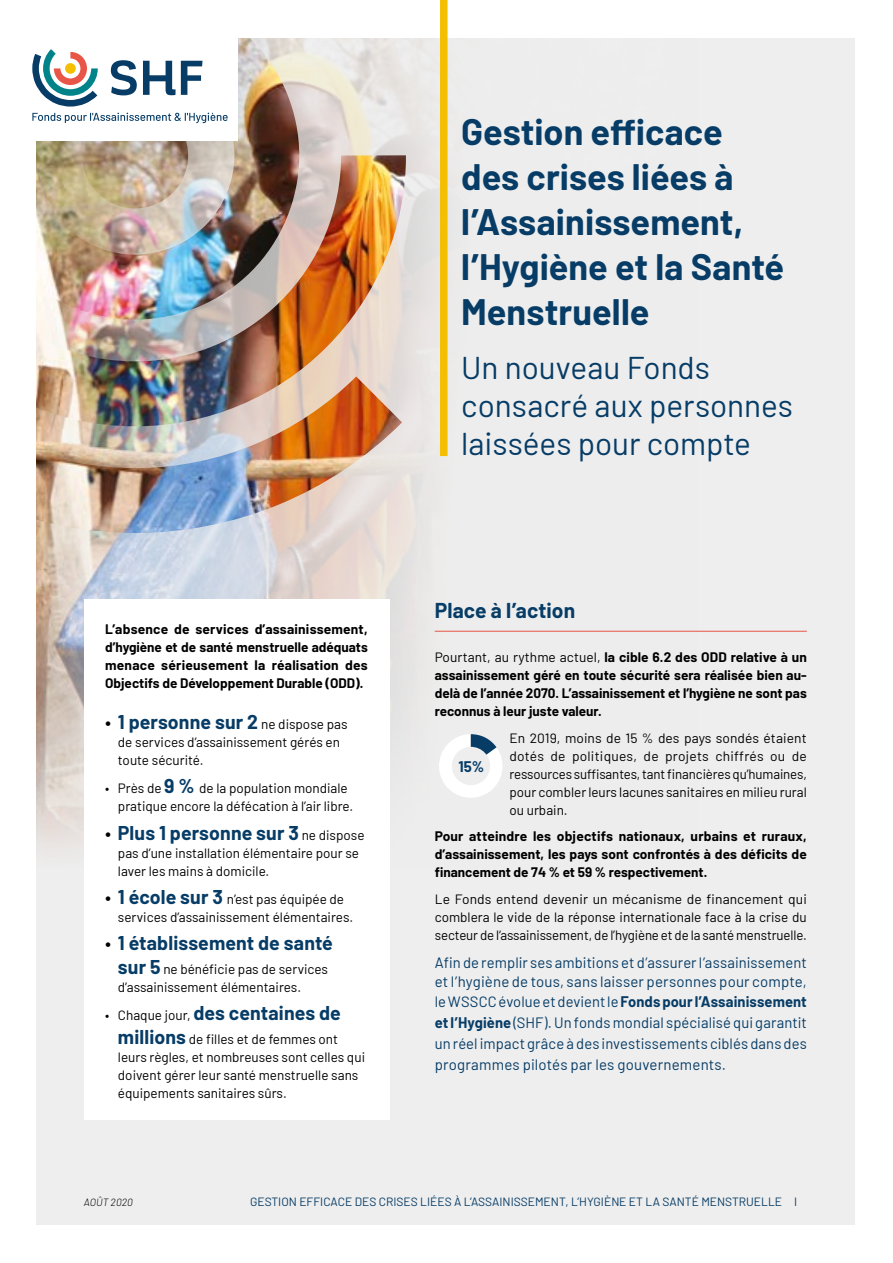
<style>
.page{position:relative;width:893px;height:1263px;background:#fff}
.page>*{position:absolute;margin:0;border:0;box-sizing:border-box;transform-origin:0 0}
.t1{font:700 36px/45px "Barlow";color:#063c66}
.t2{font:31.5px/37.8px "Barlow";color:#063c66}
.t3{font:700 21px "Barlow";letter-spacing:.005em;color:#063c66}
.t4{font:700 19.5px "Barlow";letter-spacing:.005em;color:#063c66}
.t5{font:15px/19.5px "Barlow";letter-spacing:.01em;color:#063c66;text-align:justify}
.t6{font:700 15px "Barlow";color:#063c66}
.t7{font:13.5px/18px "Barlow";color:#000}
.t8{font:700 13.5px/18px "Barlow";color:#000;text-align:justify}
.t9{font:12px "Barlow";color:#063c66}
.t10{font:italic 300 10.5px "Barlow";color:#000}
.s1{font-weight:400;color:#000}
.s2{font-weight:400;font-size:13.5px;color:#000}
.s3{font-weight:700;font-size:19.5px;color:#063c66}
.s4{font-size:19.5px}
.s5{font-weight:400}
.s6{font-weight:700}
</style>
<div class="page">
<div style="left:30px;top:35px;width:828px;height:1191px;background:#eee"></div>
<img style="left:406px;top:37px;width:291px;height:449px">
<svg style="left:35px;top:486px;width:772px;height:438px"></svg>
<img style="left:35px;top:37px;width:371px;height:496px">
<div style="left:0;top:0;width:285px;height:188px;background:#000;opacity:.25"></div>
<div style="left:26px;top:18px;width:212px;height:122px;background:#fff"></div>
<div style="left:0;top:0;width:35px;height:1263px;background:#fff"></div>
<div style="left:0;top:0;width:893px;height:37px;background:#fff"></div>
<div style="left:856px;top:1px;width:37px;height:1262px;background:#fff"></div>
<div style="left:440px;top:0;width:8px;height:456px;background:#f4bf00"></div>
<div style="left:84px;top:599px;width:305px;height:521px;background:#fff"></div>
<hr style="left:435px;top:631px;width:372px;height:1px;background:#e85648">
<svg style="left:435px;top:734px;width:68px;height:64px"></svg>
<div style="left:452px;top:747px;width:38px;height:38px;background:#eee;border-radius:50%"></div>
<svg style="left:32px;top:49px;width:66px;height:58px"></svg>
<div style="left:65px;top:63px;width:11px;height:11px;background:#f4bf00;border-radius:50%"></div>
<svg style="left:111px;top:60px;width:26px;height:35px"></svg>
<svg style="left:143px;top:61px;width:59px;height:34px"></svg>
<svg style="left:32px;top:113px;width:196px;height:10px"></svg>
<p class="t8" style="left:105px;top:619px;width:264px">L’absence de services d’assainissement, d’hygiène et de santé menstruelle adéquats menace sérieusement la réalisation des Objectifs de Développement Durable (ODD).</p>
<h3 class="t4" style="left:105px;top:708px;width:244px"><span class="s1">•</span> 1 personne sur 2 <span class="s2">ne dispose pas</span></h3>
<p class="t7" style="left:118px;top:732px;width:224px">de services d’assainissement gérés en toute sécurité.</p>
<p class="t7" style="left:118px;top:778px;width:237px;text-indent:-13px">• Près de <span class="s3">9 %</span> de la population mondiale pratique encore la défécation à l’air libre.</p>
<h3 class="t4" style="left:105px;top:818px;width:261px"><span class="s1">•</span> Plus 1 personne sur 3 <span class="s2">ne dispose</span></h3>
<p class="t7" style="left:118px;top:843px;width:243px">pas d’une installation élémentaire pour se laver les mains à domicile.</p>
<p class="t7" style="left:118px;top:889px;width:237px;text-indent:-13px"><span class="s4">•</span> <span class="s3">1 école sur 3</span> n’est pas équipée de services d’assainissement élémentaires.</p>
<h3 class="t4" style="left:105px;top:929px;width:229px"><span class="s1">•</span> 1 établissement de santé</h3>
<p class="t7" style="left:118px;top:959px;width:212px"><span class="s3">sur 5</span> ne bénéficie pas de services d’assainissement élémentaires.</p>
<h3 class="t4" style="left:105px;top:999px;width:237px"><span class="s2">• Chaque jour,</span> des centaines de</h3>
<p class="t7" style="left:118px;top:1029px;width:249px"><span class="s3">millions</span> de filles et de femmes ont leurs règles, et nombreuses sont celles qui doivent gérer leur santé menstruelle sans équipements sanitaires sûrs.</p>
<h1 class="t1" style="left:461px;top:106px;width:324px">Gestion efficace des crises liées à l’Assainissement, l’Hygiène et la Santé<br>Menstruelle</h1>
<h2 class="t2" style="left:461px;top:347px;width:333px">Un nouveau Fonds consacré aux personnes laissées pour compte</h2>
<h3 class="t3" style="left:435px;top:595px;width:142px">Place à l’action</h3>
<p class="t8" style="left:435px;top:647px;width:374px"><span class="s5">Pourtant, au rythme actuel,</span> la cible 6.2 des ODD relative à un assainissement géré en toute sécurité sera réalisée bien au&shy;delà de l’année 2070. L’assainissement et l’hygiène ne sont pas reconnus à leur juste valeur.</p>
<p class="t7" style="left:509px;top:728px;width:299px;text-align:justify">En 2019, moins de 15 % des pays sondés étaient dotés de politiques, de projets chiffrés ou de ressources suffisantes, tant financières qu’humaines, pour combler leurs lacunes sanitaires en milieu rural ou urbain.</p>
<p class="t8" style="left:435px;top:826px;width:374px">Pour atteindre les objectifs nationaux, urbains et ruraux, d’assainissement, les pays sont confrontés à des déficits de financement de 74 % et 59 % respectivement.</p>
<p class="t7" style="left:435px;top:889px;width:374px;text-align:justify">Le Fonds entend devenir un mécanisme de financement qui comblera le vide de la réponse internationale face à la crise du secteur de l‘assainissement, de l’hygiène et de la santé menstruelle.</p>
<p class="t5" style="left:435px;top:951px;width:374px">Afin de remplir ses ambitions et d’assurer l’assainissement et l’hygiène de tous, sans laisser personnes pour compte, le WSSCC évolue et devient le <span class="s6">Fonds pour l’Assainissement</span></p>
<p class="t5" style="left:435px;top:1010px;width:374px;line-height:21px"><span class="s6">et l’Hygiène</span> (SHF). Un fonds mondial spécialisé qui garantit un réel impact grâce à des investissements ciblés dans des programmes pilotés par les gouvernements.</p>
<p class="t6" style="left:458px;top:755px;width:27px">15%</p>
<p class="t10" style="left:84px;top:1195px;width:50px">AOÛT 2020</p>
<p class="t9" style="left:250px;top:1192px;width:549px">GESTION EFFICACE DES CRISES LIÉES À L’ASSAINISSEMENT, L’HYGIÈNE ET LA SANTÉ MENSTRUELLE I</p>
</div>
